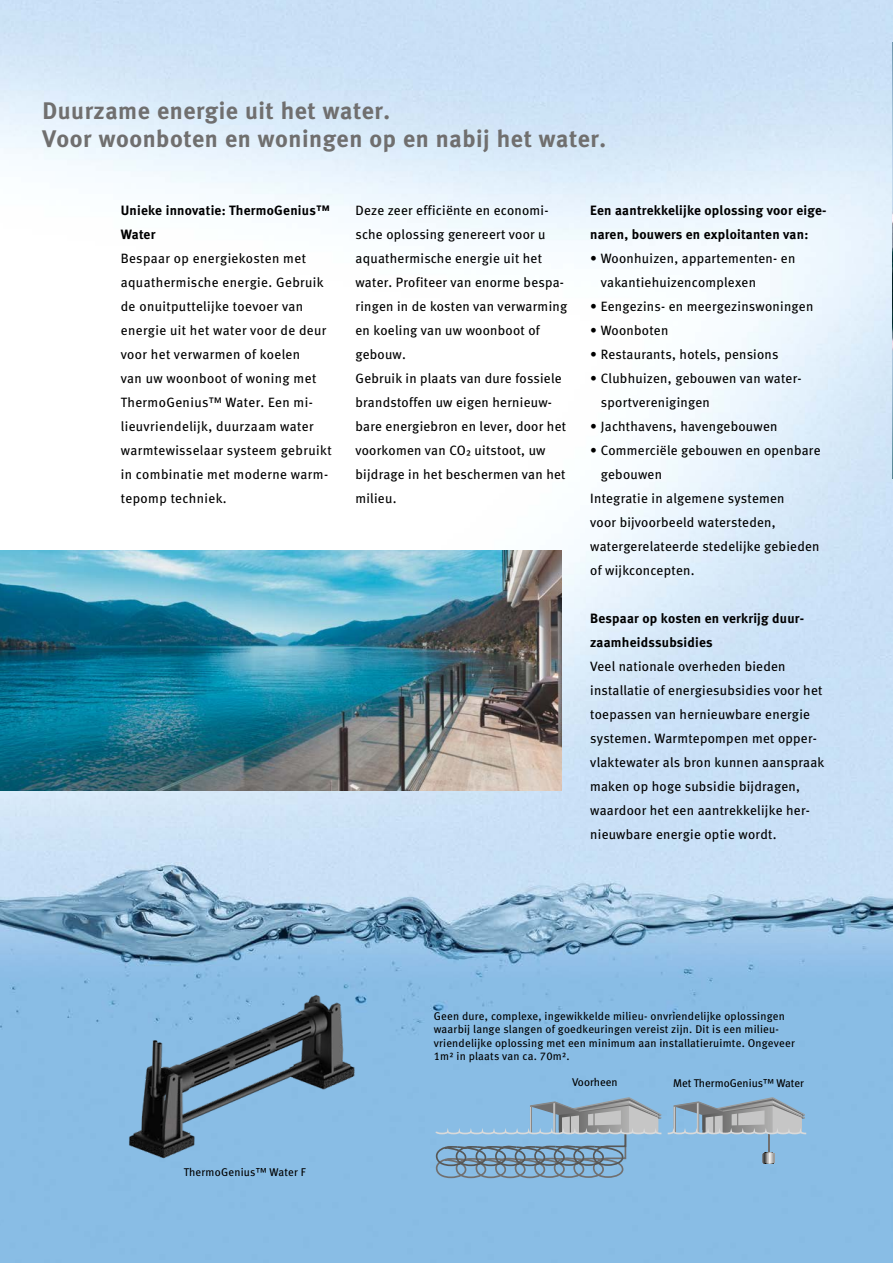
<style>
.page{position:relative;width:893px;height:1263px;background:#fff}
.page>*{position:absolute;margin:0;border:0;box-sizing:border-box;transform-origin:0 0}
.t1{font:24px/28.8px "Meta Bold LF";letter-spacing:.025em;color:#706f6f}
.t2{font:13.5px/24px "Meta Book LF";letter-spacing:.02em;color:#000}
.t3{font:13.5px/24px "Meta Bold LF";letter-spacing:.02em;color:#000}
.t4{font:11.25px/13.5px "Meta Book LF";letter-spacing:.02em;color:#000}
.t5{font:11.25px "Meta Book LF";color:#000}
</style>
<div class="page">
<img style="left:0;top:0;width:893px;height:1263px">
<img style="left:0;top:551px;width:561px;height:240px">
<img style="left:892px;top:43px;width:1px;height:436px">
<svg style="left:435px;top:1097px;width:373px;height:82px;background:#8cb0cb"></svg>
<img style="left:111px;top:991px;width:260px;height:171px">
<h1 class="t1" style="left:43px;top:96px;width:565px">Duurzame energie uit het water.<br>Voor woonboten en woningen op en nabij het water.</h1>
<p class="t3" style="left:121px;top:198px;width:211px">Unieke innovatie: ThermoGenius™<br>Water</p>
<p class="t2" style="left:121px;top:246px;width:212px">Bespaar op energiekosten met aquathermische energie. Gebruik de onuitputtelijke toevoer van energie uit het water voor de deur voor het verwarmen of koelen<br>van uw woonboot of woning met<br>ThermoGenius™ Water. Een mi&shy;lieuvriendelijk, duurzaam water warmtewisselaar systeem gebruikt in combinatie met moderne warm&shy;tepomp techniek.</p>
<p class="t2" style="left:355px;top:198px;width:213px">Deze zeer efficiënte en economi&shy;sche oplossing genereert voor u aquathermische energie uit het water. Profiteer van enorme bespa&shy;ringen in de kosten van verwarming en koeling van uw woonboot of gebouw.<br>Gebruik in plaats van dure fossiele brandstoffen uw eigen hernieuw&shy;bare energiebron en lever, door het voorkomen van CO² uitstoot, uw bijdrage in het beschermen van het milieu.</p>
<p class="t3" style="left:590px;top:198px;width:238px">Een aantrekkelijke oplossing voor eige&shy;naren, bouwers en exploitanten van:</p>
<p class="t2" style="left:601px;top:246px;width:196px;text-indent:-11px">• Woonhuizen, appartementen- en vakantiehuizencomplexen</p>
<p class="t2" style="left:590px;top:294px;width:225px">• Eengezins- en meergezinswoningen</p>
<p class="t2" style="left:590px;top:318px;width:80px">• Woonboten</p>
<p class="t2" style="left:590px;top:342px;width:190px">• Restaurants, hotels, pensions</p>
<p class="t2" style="left:601px;top:366px;width:202px;text-indent:-11px">• Clubhuizen, gebouwen van water&shy;sportverenigingen</p>
<p class="t2" style="left:590px;top:414px;width:189px">• Jachthavens, havengebouwen</p>
<p class="t2" style="left:590px;top:438px;width:232px">• Commerciële gebouwen en openbare</p>
<p class="t2" style="left:601px;top:462px;width:63px">gebouwen</p>
<p class="t2" style="left:590px;top:486px;width:196px">Integratie in algemene systemen</p>
<p class="t2" style="left:590px;top:510px;width:187px">voor bijvoorbeeld watersteden,</p>
<p class="t2" style="left:590px;top:534px;width:231px">watergerelateerde stedelijke gebieden</p>
<p class="t2" style="left:590px;top:558px;width:106px">of wijkconcepten.</p>
<p class="t3" style="left:590px;top:606px;width:215px">Bespaar op kosten en verkrijg duur&shy;zaamheidssubsidies</p>
<p class="t2" style="left:590px;top:654px;width:236px">Veel nationale overheden bieden installatie of energiesubsidies voor het toepassen van hernieuwbare energie systemen. Warmtepompen met opper&shy;vlaktewater als bron kunnen aanspraak maken op hoge subsidie bijdragen, waardoor het een aantrekkelijke her&shy;nieuwbare energie optie wordt.</p>
<p class="t4" style="left:184px;top:1165px;width:124px">ThermoGenius™ Water F</p>
<p class="t4" style="left:434px;top:1009px;width:363px">Geen dure, complexe, ingewikkelde milieu- onvriendelijke oplossingen waarbij lange slangen of goedkeuringen vereist zijn. Dit is een milieu&shy;vriendelijke oplossing met een minimum aan installatieruimte. Ongeveer 1m² in plaats van ca. 70m².</p>
<p class="t5" style="left:572px;top:1075px;width:47px">Voorheen</p>
<p class="t5" style="left:673px;top:1076px;width:132px">Met ThermoGenius™ Water</p>
</div>
